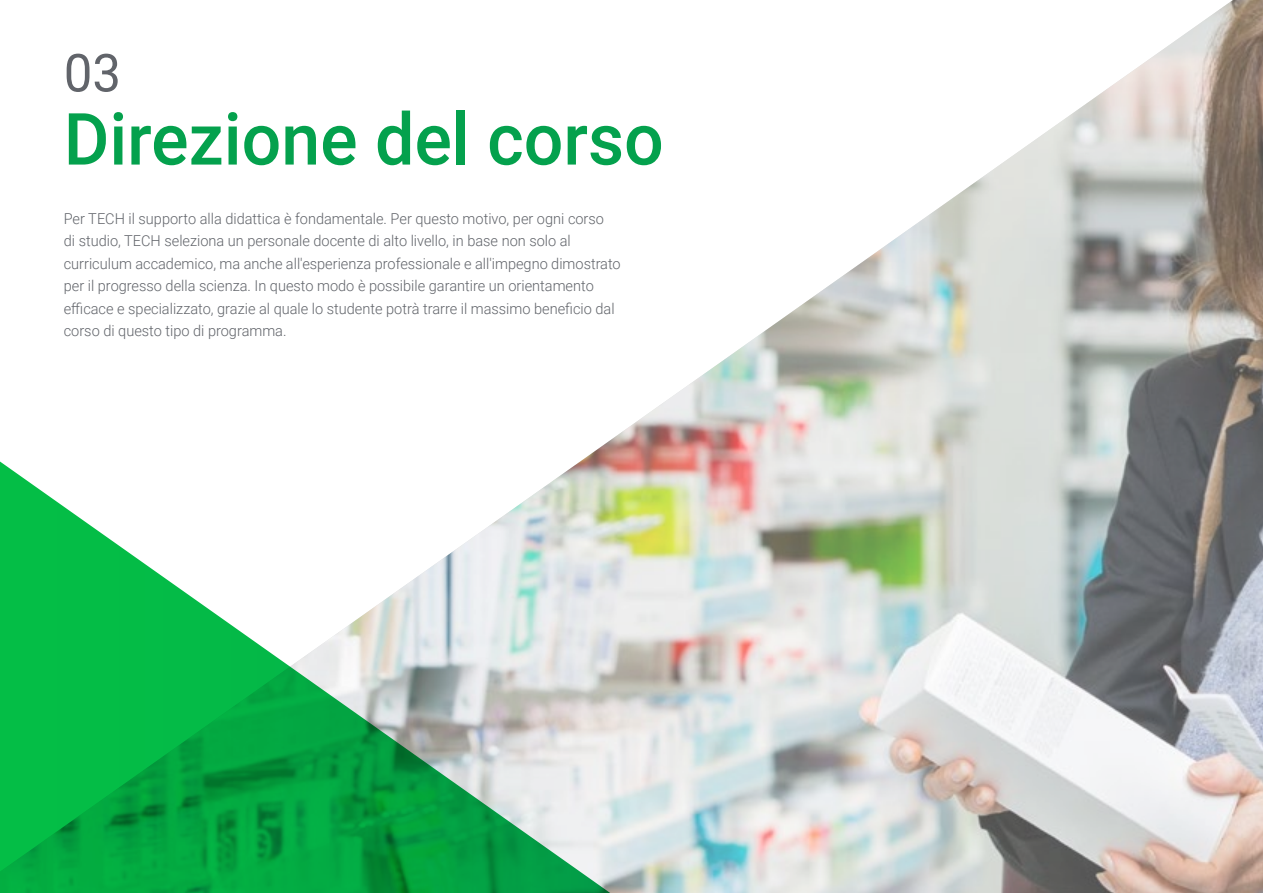
<style>
.page{position:relative;width:1263px;height:893px;background:#fff}
.page>*{position:absolute;margin:0;border:0;box-sizing:border-box;transform-origin:0 0}
.t1{font:500 72px "Roboto";color:#04a14d}
.t2{font:52.5px "Roboto";color:#61646a}
.t3{font:300 15px/22.5px "Roboto";color:#61646a}
</style>
<div class="page">
<img style="left:602px;top:0;width:661px;height:893px">
<svg style="left:0;top:446px;width:640px;height:447px"></svg>
<h2 class="t2" style="left:64px;top:36px;width:59px">03</h2>
<h1 class="t1" style="left:64px;top:89px;width:601px">Direzione del corso</h1>
<p class="t3" style="left:64px;top:207px;width:558px">Per TECH il supporto alla didattica è fondamentale. Per questo motivo, per ogni corso<br>di studio, TECH seleziona un personale docente di alto livello, in base non solo al curriculum accademico, ma anche all'esperienza professionale e all'impegno dimostrato per il progresso della scienza. In questo modo è possibile garantire un orientamento efficace e specializzato, grazie al quale lo studente potrà trarre il massimo beneficio dal corso di questo tipo di programma.</p>
</div>
